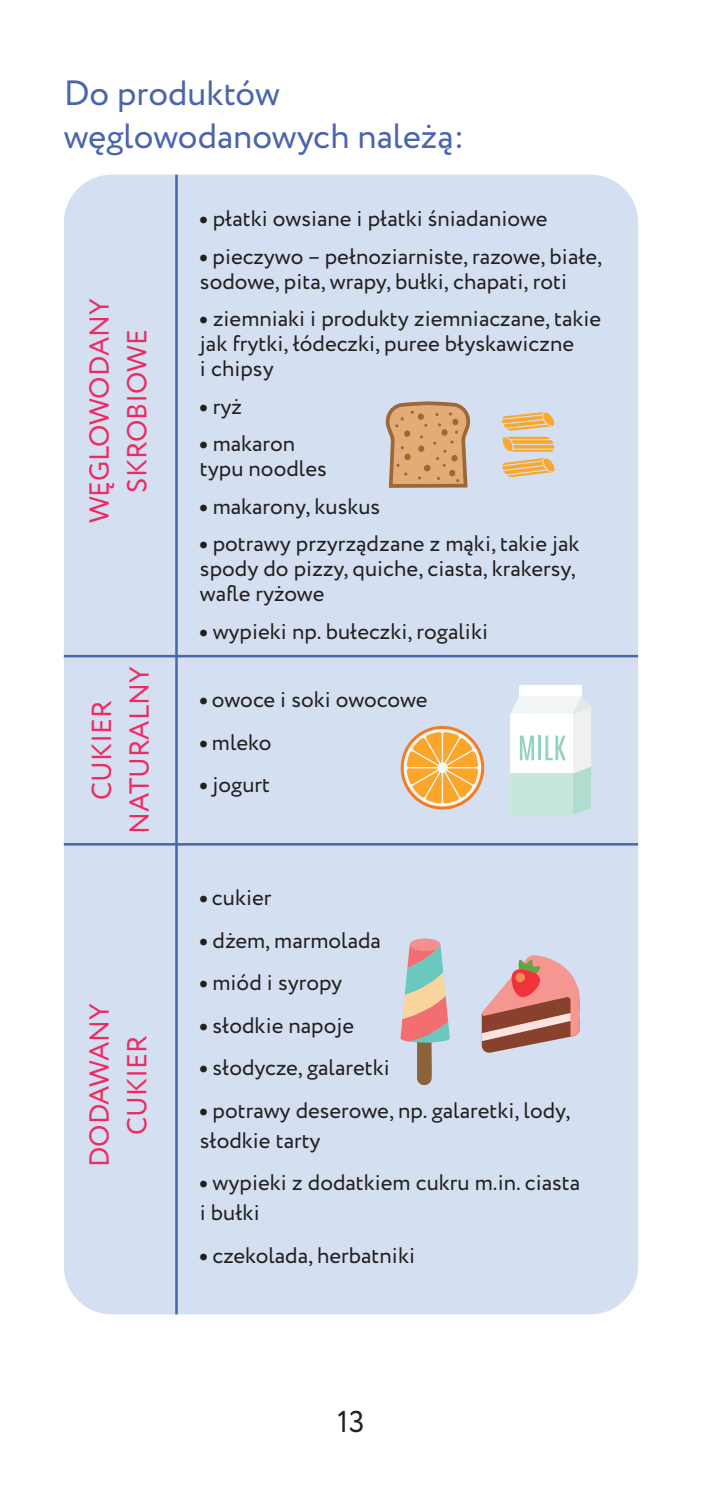
<style>
.page{position:relative;width:702px;height:1489px;background:#fff}
.page>*{position:absolute;margin:0;border:0;box-sizing:border-box;transform-origin:0 0}
.blue_text{font:35px/42.5px "Circe";color:#4a65ae}
.t1{font:30px "Circe";color:#231f20}
.t2{font:27.5px "Circe";color:#ee2a60}
.t3{font:22.5px/25px "Circe";color:#231f20}
.s1{font-weight:800}
</style>
<div class="page">
<div style="left:64px;top:175px;width:574px;height:1139px;background:#d4dff1;border-radius:48px"></div>
<hr style="left:175px;top:175px;width:3px;height:1139px;background:#4a65ae">
<hr style="left:64px;top:655px;width:574px;height:2px;background:#4a65ae">
<hr style="left:64px;top:843px;width:574px;height:2px;background:#4a65ae">
<svg style="left:400px;top:944px;width:50px;height:142px"></svg>
<div style="left:410px;top:938px;width:30px;height:12px;background:#f48f91;border-radius:50%"></div>
<svg style="left:481px;top:955px;width:98px;height:98px"></svg>
<div style="left:515px;top:972px;width:10px;height:10px;background:#f58956;border-radius:4px"></div>
<div style="left:519px;top:685px;width:62px;height:11px;background:#fff"></div>
<svg style="left:510px;top:696px;width:81px;height:119px;background:#dfefeb"></svg>
<svg style="left:400px;top:726px;width:84px;height:83px"></svg>
<svg style="left:403px;top:729px;width:78px;height:77px"></svg>
<svg style="left:406px;top:732px;width:72px;height:71px;background:#f5b760"></svg>
<svg style="left:502px;top:412px;width:53px;height:65px"></svg>
<svg style="left:385px;top:401px;width:85px;height:87px;background:#d2a376"></svg>
<p class="blue_text" style="left:64px;top:73px;width:402px">Do produktów węglowodanowych należą:</p>
<p class="t2" style="left:81px;top:523px;width:226px;rotate:-90deg">WĘGLOWODANY</p>
<p class="t2" style="left:119px;top:492px;width:164px;rotate:-90deg">SKROBIOWE</p>
<p class="t2" style="left:84px;top:800px;width:101px;rotate:-90deg">CUKIER</p>
<p class="t2" style="left:121px;top:833px;width:168px;rotate:-90deg">NATURALNY</p>
<p class="t2" style="left:81px;top:1166px;width:165px;rotate:-90deg">DODAWANY</p>
<p class="t2" style="left:119px;top:1134px;width:101px;rotate:-90deg">CUKIER</p>
<p class="t3" style="left:200px;top:207px;width:349px"><span class="s1">•</span> płatki owsiane i płatki śniadaniowe</p>
<p class="t3" style="left:200px;top:244px;width:404px"><span class="s1">•</span> pieczywo – pełnoziarniste, razowe, białe, sodowe, pita, wrapy, bułki, chapati, roti</p>
<p class="t3" style="left:200px;top:307px;width:403px"><span class="s1">•</span> ziemniaki i produkty ziemniaczane, takie jak frytki, łódeczki, puree błyskawiczne<br>i chipsy</p>
<p class="t3" style="left:200px;top:394px;width:43px"><span class="s1">•</span> ryż</p>
<p class="t3" style="left:200px;top:432px;width:128px"><span class="s1">•</span> makaron typu noodles</p>
<p class="t3" style="left:200px;top:494px;width:182px"><span class="s1">•</span> makarony, kuskus</p>
<p class="t3" style="left:200px;top:532px;width:381px"><span class="s1">•</span> potrawy przyrządzane z mąki, takie jak spody do pizzy, quiche, ciasta, krakersy, wafle ryżowe</p>
<p class="t3" style="left:200px;top:619px;width:289px"><span class="s1">•</span> wypieki np. bułeczki, rogaliki</p>
<p class="t3" style="left:200px;top:688px;width:229px"><span class="s1">•</span> owoce i soki owocowe</p>
<p class="t3" style="left:200px;top:730px;width:73px"><span class="s1">•</span> mleko</p>
<p class="t3" style="left:200px;top:773px;width:72px"><span class="s1">•</span> jogurt</p>
<p class="t3" style="left:200px;top:885px;width:73px"><span class="s1">•</span> cukier</p>
<p class="t3" style="left:200px;top:928px;width:182px"><span class="s1">•</span> dżem, marmolada</p>
<p class="t3" style="left:200px;top:970px;width:144px"><span class="s1">•</span> miód i syropy</p>
<p class="t3" style="left:200px;top:1013px;width:156px"><span class="s1">•</span> słodkie napoje</p>
<p class="t3" style="left:200px;top:1055px;width:191px"><span class="s1">•</span> słodycze, galaretki</p>
<p class="t3" style="left:200px;top:1095px;width:372px;line-height:30px"><span class="s1">•</span> potrawy deserowe, np. galaretki, lody, słodkie tarty</p>
<p class="t3" style="left:200px;top:1168px;width:382px;line-height:30px"><span class="s1">•</span> wypieki z dodatkiem cukru m.in. ciasta i bułki</p>
<p class="t3" style="left:200px;top:1243px;width:217px"><span class="s1">•</span> czekolada, herbatniki</p>
<p class="t1" style="left:337px;top:1402px;width:29px">13</p>
</div>
